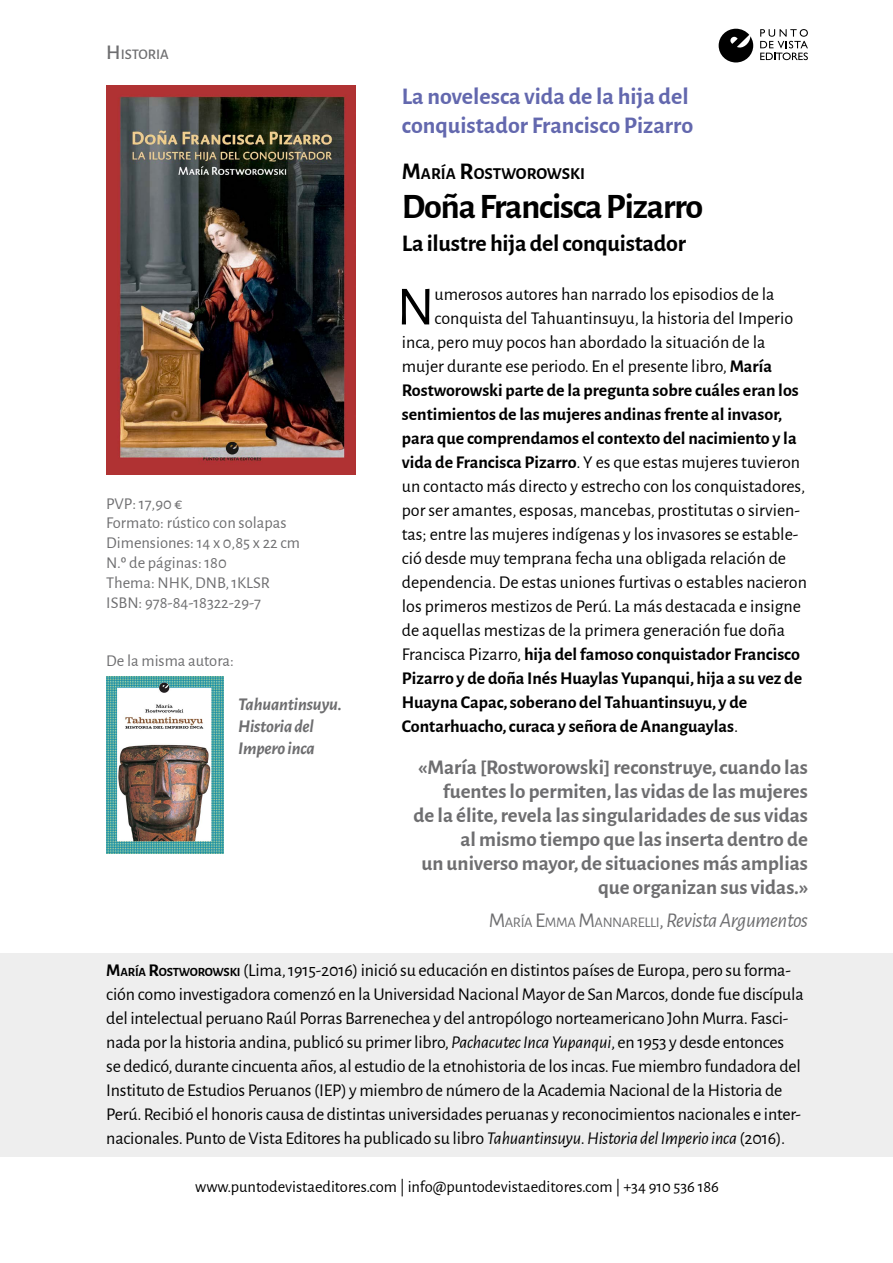
<style>
.page{position:relative;width:893px;height:1263px;background:#fff}
.page>*{position:absolute;margin:0;border:0;box-sizing:border-box;transform-origin:0 0}
.t1{font:55.5px "Alegreya Sans";color:#000}
.t2{font:700 36px "Alegreya Sans";letter-spacing:-.03em;color:#000}
.t3{font:700 24px/28.8px "Alegreya Sans";color:#6368ae}
.t4{font:700 24px "Alegreya Sans";letter-spacing:-.01em;color:#000}
.t5{font:700 21px/24px "Alegreya Sans";color:#6e6e70;text-align:right}
.t6{font:italic 21px "Alegreya Sans";letter-spacing:-.02em;color:#6e6e70}
.t7{font:18px/24px "Alegreya Sans";letter-spacing:-.01em;color:#000}
.t8{font:700 18px "Alegreya Sans";color:#000}
.t9{font:italic 700 18px/21.6px "Alegreya Sans";letter-spacing:-.01em;color:#6e6e70}
.t10{font:700 16.8px "Alegreya Sans";color:#000}
.t11{font:16.5px/19.8px "Alegreya Sans";color:#6e6e70}
.t12{font:16.5px "Alegreya Sans";color:#000}
.t13{font:500 14.7px "Alegreya Sans";color:#6e6e70}
.s1{font-size:21px}
.s2{font-size:24px}
.s3{font-weight:700}
.s4{font-weight:400}
.s5{font-style:normal}
.s6{font-style:normal;font-size:14.7px}
.s7{font-weight:700;font-size:12.6px}
.s8{font-style:italic}
</style>
<div class="page">
<svg style="left:760px;top:29px;width:48px;height:31px"></svg>
<svg style="left:719px;top:29px;width:34px;height:33px"></svg>
<div style="left:0;top:953px;width:893px;height:204px;background:#eee"></div>
<img style="left:106px;top:85px;width:249px;height:390px">
<img style="left:106px;top:676px;width:118px;height:177px">
<p class="t13" style="left:106px;top:44px;width:64px"><span class="s1">H</span>ISTORIA</p>
<p class="t11" style="left:106px;top:493px;width:195px">PVP: 17,90 €<br>Formato: rústico con solapas<br>Dimensiones: 14 x 0,85 x 22 cm<br>N.º de páginas: 180<br>Thema: NHK, DNB, 1KLSR<br>ISBN: 978-84-18322-29-7</p>
<p class="t11" style="left:106px;top:650px;width:129px">De la misma autora:</p>
<p class="t9" style="left:238px;top:693px;width:105px">Tahuantinsuyu.<br>Historia del<br>Impero inca</p>
<h3 class="t3" style="left:402px;top:81px;width:293px">La novelesca vida de la hija del conquistador Francisco Pizarro</h3>
<p class="t10" style="left:402px;top:161px;width:185px"><span class="s2">M</span>ARÍA <span class="s2">R</span>OSTWOROWSKI</p>
<h2 class="t2" style="left:402px;top:180px;width:303px">Doña Francisca Pizarro</h2>
<h3 class="t4" style="left:402px;top:226px;width:286px">La ilustre hija del conquistador</h3>
<h1 class="t1" style="left:397px;top:269px;width:39px">N</h1>
<p class="t7" style="left:435px;top:282px;width:342px">umerosos autores han narrado los episodios de la</p>
<p class="t7" style="left:435px;top:306px;width:360px">conquista del Tahuantinsuyu, la historia del Imperio</p>
<p class="t7" style="left:402px;top:330px;width:365px">inca, pero muy pocos han abordado la situación de la</p>
<p class="t7" style="left:402px;top:354px;width:372px">mujer durante ese periodo. En el presente libro, <span class="s3">María</span></p>
<p class="t8" style="left:402px;top:377px;width:398px">Rostworowski parte de la pregunta sobre cuáles eran los</p>
<p class="t8" style="left:402px;top:401px;width:382px">sentimientos de las mujeres andinas frente al invasor,</p>
<p class="t8" style="left:402px;top:425px;width:396px">para que comprendamos el contexto del nacimiento y la</p>
<p class="t7" style="left:402px;top:450px;width:400px"><span class="s3">vida de Francisca Pizarro</span>. Y es que estas mujeres tuvieron</p>
<p class="t7" style="left:402px;top:474px;width:405px">un contacto más directo y estrecho con los conquistadores,</p>
<p class="t7" style="left:402px;top:498px;width:400px">por ser amantes, esposas, mancebas, prostitutas o sirvien-</p>
<p class="t7" style="left:402px;top:522px;width:398px">tas; entre las mujeres indígenas y los invasores se estable-</p>
<p class="t7" style="left:402px;top:546px;width:386px">ció desde muy temprana fecha una obligada relación de</p>
<p class="t7" style="left:402px;top:570px;width:407px">dependencia. De estas uniones furtivas o estables nacieron</p>
<p class="t7" style="left:402px;top:594px;width:401px">los primeros mestizos de Perú. La más destacada e insigne</p>
<p class="t7" style="left:402px;top:618px;width:385px">de aquellas mestizas de la primera generación fue doña</p>
<p class="t8" style="left:402px;top:641px;width:400px"><span class="s4">Francisca Pizarro,</span> hija del famoso conquistador Francisco</p>
<p class="t8" style="left:402px;top:665px;width:402px">Pizarro y de doña Inés Huaylas Yupanqui, hija a su vez de</p>
<p class="t8" style="left:402px;top:689px;width:347px">Huayna Capac, soberano del Tahuantinsuyu, y de</p>
<p class="t8" style="left:402px;top:713px;width:338px">Contarhuacho, curaca y señora de Ananguaylas<span class="s4">.</span></p>
<p class="t5" style="left:413px;top:753px;width:396px">«María [Rostworowski] reconstruye, cuando las fuentes lo permiten, las vidas de las mujeres<br>de la élite, revela las singularidades de sus vidas al mismo tiempo que las inserta dentro de<br>un universo mayor, de situaciones más amplias que organizan sus vidas.»</p>
<p class="t6" style="left:489px;top:906px;width:321px"><span class="s5">M</span><span class="s6">ARÍA</span> <span class="s5">E</span><span class="s6">MMA</span> <span class="s5">M</span><span class="s6">ANNARELLI</span><span class="s5">,</span>Revista Argumentos</p>
<p class="t7" style="left:106px;top:957px;width:699px"><span class="s3">M</span><span class="s7">ARÍA</span> <span class="s3">R</span><span class="s7">OSTWOROWSKI</span> (Lima, 1915-2016) inició su educación en distintos países de Europa, pero su forma&shy;ción como investigadora comenzó en la Universidad Nacional Mayor de San Marcos, donde fue discípula del intelectual peruano Raúl Porras Barrenechea y del antropólogo norteamericano John Murra. Fasci&shy;nada por la historia andina, publicó su primer libro, <span class="s8">Pachacutec Inca Yupanqui</span>, en 1953 y desde entonces<br>se dedicó, durante cincuenta años, al estudio de la etnohistoria de los incas. Fue miembro fundadora del Instituto de Estudios Peruanos (IEP) y miembro de número de la Academia Nacional de la Historia de Perú. Recibió el honoris causa de distintas universidades peruanas y reconocimientos nacionales e inter&shy;nacionales. Punto de Vista Editores ha publicado su libro <span class="s8">Tahuantinsuyu. Historia del Imperio inca</span> (2016).</p>
<p class="t12" style="left:195px;top:1176px;width:525px">www.puntodevistaeditores.com | info@puntodevistaeditores.com | +34 910 536 186</p>
</div>
